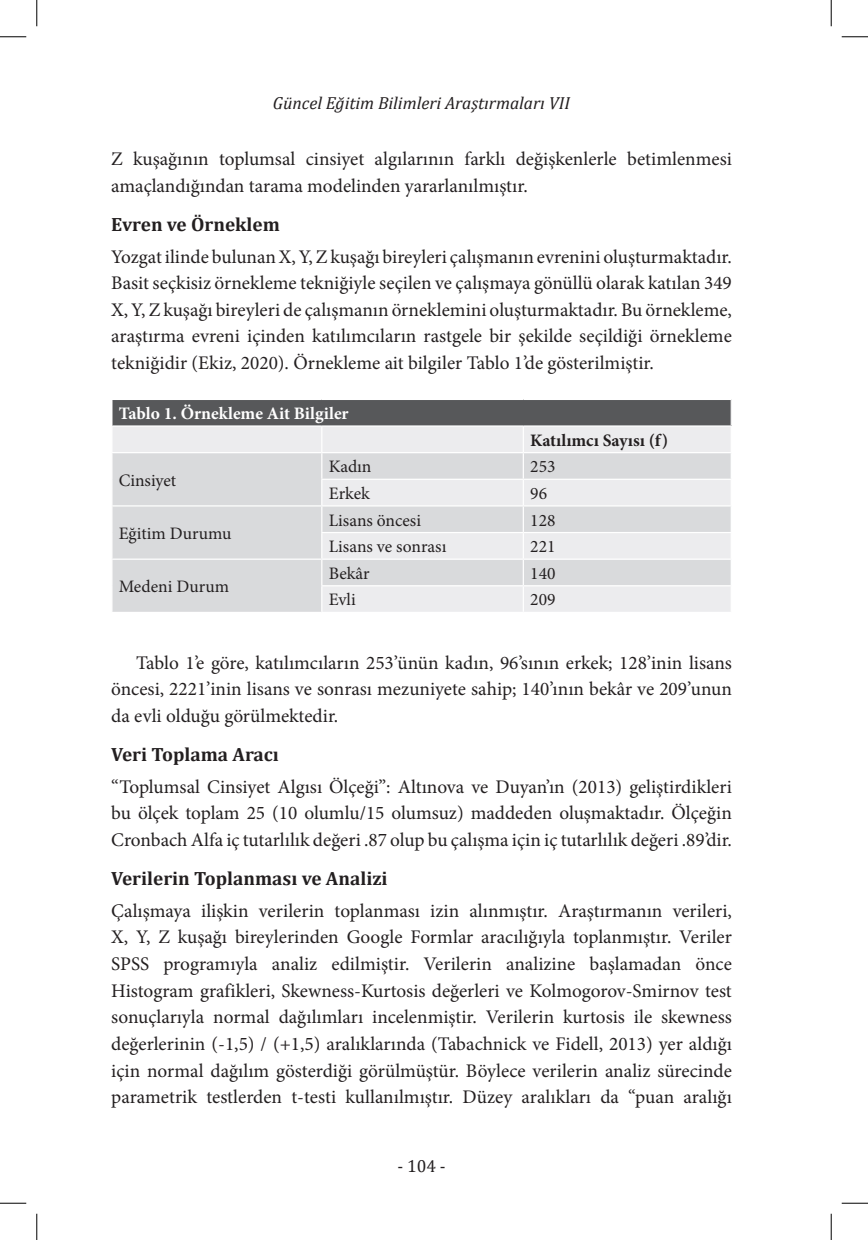
<style>
.page{position:relative;width:868px;height:1240px;background:#fff}
.page>*{position:absolute;margin:0;border:0;box-sizing:border-box;transform-origin:0 0}
.satır_başı{font:19.25px/26.6px "Minion Pro";color:#231f20;text-align:justify}
.duzyazi{font:19.25px/26.2px "Minion Pro";color:#231f20;text-align:justify}
.başlık_2{font:700 19.25px "Cambria";color:#231f20}
.tabloyazi{font:17.5px "Minion Pro";color:#231f20}
.t1{font:italic 17.5px "Cambria";color:#231f20}
.tabloyazibold{font:700 17.5px "Minion Pro";color:#fff}
.tabloyazi-2{font:700 17.5px "Minion Pro";color:#231f20}
.t2{font:17.5px "Cambria";color:#231f20}
</style>
<div class="page">
<div style="left:112px;top:399px;width:619px;height:27px;background:#57585a"></div>
<div style="left:113px;top:427px;width:617px;height:25px;background:#ececee"></div>
<svg style="left:112px;top:453px;width:618px;height:158px;background:#dfe0e2"></svg>
<hr style="left:321px;top:478px;width:202px;height:2px;background:#fff">
<hr style="left:523px;top:478px;width:208px;height:2px;background:#fff">
<hr style="left:111px;top:505px;width:211px;height:1px;background:#fff">
<hr style="left:322px;top:505px;width:201px;height:1px;background:#fff">
<hr style="left:523px;top:505px;width:208px;height:1px;background:#fff">
<hr style="left:321px;top:532px;width:202px;height:1px;background:#fff">
<hr style="left:523px;top:532px;width:208px;height:1px;background:#fff">
<hr style="left:111px;top:558px;width:211px;height:1px;background:#fff">
<hr style="left:322px;top:558px;width:201px;height:1px;background:#fff">
<hr style="left:523px;top:558px;width:208px;height:1px;background:#fff">
<hr style="left:321px;top:585px;width:202px;height:1px;background:#fff">
<svg style="left:321px;top:427px;width:1px;height:184px"></svg>
<hr style="left:523px;top:585px;width:208px;height:1px;background:#fff">
<svg style="left:522px;top:427px;width:1px;height:184px"></svg>
<hr style="left:111px;top:399px;width:211px;height:1px;background:#fff">
<hr style="left:322px;top:399px;width:201px;height:1px;background:#fff">
<hr style="left:523px;top:399px;width:208px;height:1px;background:#fff">
<svg style="left:730px;top:400px;width:1px;height:211px"></svg>
<hr style="left:111px;top:425px;width:211px;height:1px;background:#fff">
<hr style="left:322px;top:425px;width:201px;height:1px;background:#fff">
<hr style="left:523px;top:425px;width:208px;height:1px;background:#fff">
<svg style="left:0;top:36px;width:26px;height:1px"></svg>
<svg style="left:841px;top:36px;width:26px;height:1px"></svg>
<svg style="left:0;top:1202px;width:26px;height:1px"></svg>
<svg style="left:841px;top:1202px;width:26px;height:1px"></svg>
<svg style="left:36px;top:0;width:1px;height:26px"></svg>
<svg style="left:36px;top:1213px;width:1px;height:26px"></svg>
<svg style="left:830px;top:0;width:1px;height:26px"></svg>
<svg style="left:830px;top:1213px;width:1px;height:26px"></svg>
<p class="t1" style="left:273px;top:91px;width:298px">Güncel Eğitim Bilimleri Araştırmaları VII</p>
<p class="satır_başı" style="left:111px;top:145px;width:622px">Z kuşağının toplumsal cinsiyet algılarının farklı değişkenlerle betimlenmesi amaçlandığından tarama modelinden yararlanılmıştır.</p>
<p class="başlık_2" style="left:111px;top:211px;width:170px">Evren ve Örneklem</p>
<p class="satır_başı" style="left:111px;top:243px;width:622px">Yozgat ilinde bulunan X, Y, Z kuşağı bireyleri çalışmanın evrenini oluşturmaktadır.<br>Basit seçkisiz örnekleme tekniğiyle seçilen ve çalışmaya gönüllü olarak katılan 349<br>X, Y, Z kuşağı bireyleri de çalışmanın örneklemini oluşturmaktadır. Bu örnekleme, araştırma evreni içinden katılımcıların rastgele bir şekilde seçildiği örnekleme tekniğidir (Ekiz, 2020). Örnekleme ait bilgiler Tablo 1’de gösterilmiştir.</p>
<p class="tabloyazibold" style="left:119px;top:401px;width:231px">Tablo 1. Örnekleme Ait Bilgiler</p>
<p class="tabloyazi-2" style="left:530px;top:428px;width:139px">Katılımcı Sayısı (f)</p>
<p class="tabloyazi" style="left:119px;top:468px;width:59px">Cinsiyet</p>
<p class="tabloyazi" style="left:328px;top:455px;width:44px">Kadın</p>
<p class="tabloyazi" style="left:530px;top:455px;width:27px">253</p>
<p class="tabloyazi" style="left:328px;top:481px;width:42px">Erkek</p>
<p class="tabloyazi" style="left:530px;top:481px;width:18px">96</p>
<p class="tabloyazi" style="left:119px;top:521px;width:114px">Eğitim Durumu</p>
<p class="tabloyazi" style="left:119px;top:575px;width:112px">Medeni Durum</p>
<p class="tabloyazi" style="left:328px;top:508px;width:94px">Lisans öncesi</p>
<p class="tabloyazi" style="left:530px;top:508px;width:27px">128</p>
<p class="tabloyazi" style="left:328px;top:535px;width:119px">Lisans ve sonrası</p>
<p class="tabloyazi" style="left:530px;top:535px;width:27px">221</p>
<p class="tabloyazi" style="left:328px;top:561px;width:42px">Bekâr</p>
<p class="tabloyazi" style="left:530px;top:561px;width:27px">140</p>
<p class="tabloyazi" style="left:328px;top:588px;width:28px">Evli</p>
<p class="tabloyazi" style="left:530px;top:588px;width:27px">209</p>
<p class="duzyazi" style="left:111px;top:650px;width:622px;text-indent:25px">Tablo 1’e göre, katılımcıların 253’ünün kadın, 96’sının erkek; 128’inin lisans öncesi, 2221’inin lisans ve sonrası mezuniyete sahip; 140’ının bekâr ve 209’unun da evli olduğu görülmektedir.</p>
<p class="başlık_2" style="left:111px;top:740px;width:169px">Veri Toplama Aracı</p>
<p class="satır_başı" style="left:111px;top:773px;width:622px">“Toplumsal Cinsiyet Algısı Ölçeği”: Altınova ve Duyan’ın (2013) geliştirdikleri bu ölçek toplam 25 (10 olumlu/15 olumsuz) maddeden oluşmaktadır. Ölçeğin Cronbach Alfa iç tutarlılık değeri .87 olup bu çalışma için iç tutarlılık değeri .89’dir.</p>
<p class="başlık_2" style="left:111px;top:865px;width:278px">Verilerin Toplanması ve Analizi</p>
<p class="satır_başı" style="left:111px;top:897px;width:622px">Çalışmaya ilişkin verilerin toplanması izin alınmıştır. Araştırmanın verileri, X, Y, Z kuşağı bireylerinden Google Formlar aracılığıyla toplanmıştır. Veriler SPSS programıyla analiz edilmiştir. Verilerin analizine başlamadan önce Histogram grafikleri, Skewness-Kurtosis değerleri ve Kolmogorov-Smirnov test sonuçlarıyla normal dağılımları incelenmiştir. Verilerin kurtosis ile skewness değerlerinin (-1,5) / (+1,5) aralıklarında (Tabachnick ve Fidell, 2013) yer aldığı için normal dağılım gösterdiği görülmüştür. Böylece verilerin analiz sürecinde parametrik testlerden t-testi kullanılmıştır. Düzey aralıkları da “puan aralığı</p>
<p class="t2" style="left:397px;top:1155px;width:50px">- 104 -</p>
</div>
